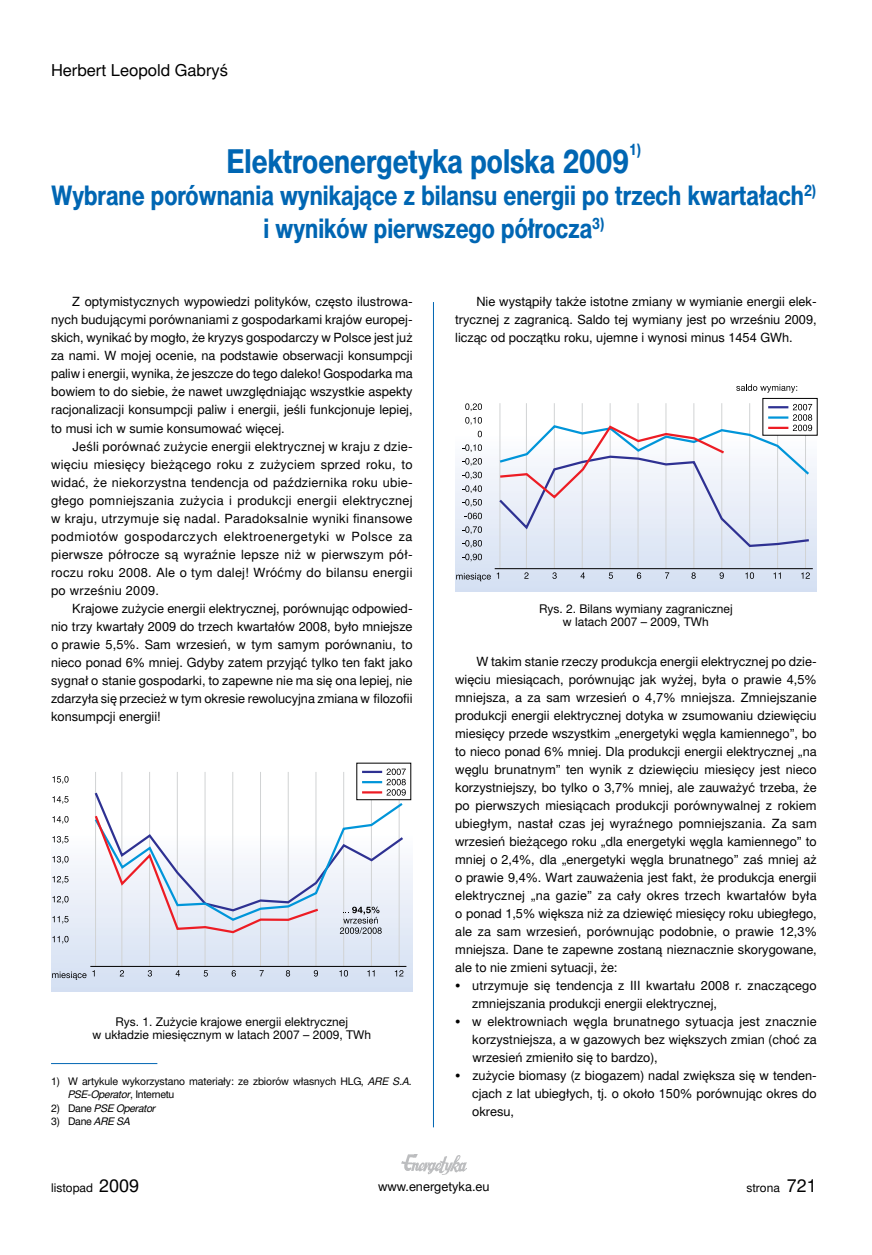
<style>
.page{position:relative;width:872px;height:1255px;background:#fff}
.page>*{position:absolute;margin:0;border:0;box-sizing:border-box;transform-origin:0 0}
.t1{font:700 33px "Switzer Cnd EFN";color:#0066b3}
.t2{font:700 27px/32.4px "Switzer Cnd EFN";color:#0066b3;text-align:center}
.t3{font:16.5px "Switzer EFN";color:#000}
.t4{font:700 15.75px "Switzer Cnd EFN";color:#0066b3}
.t5{font:12.75px/18px "Switzer EFN";color:#000;text-align:justify}
.t6{font:12px/13.5px "Switzer EFN";color:#000;text-align:center}
.t7{font:10.5px/13.5px "Switzer EFN";letter-spacing:-.01em;color:#000}
.t8{font:italic 10.5px "Switzer EFN";letter-spacing:-.03em;color:#000}
.s1{font-style:italic}
.s2{font-style:normal}
.s3{font-size:18px}
</style>
<div class="page">
<img style="left:401px;top:1154px;width:65px;height:20px">
<svg style="left:455px;top:435px;width:361px;height:157px;background:#dce5f3"></svg>
<div style="left:51px;top:834px;width:361px;height:157px;background:linear-gradient(to bottom,#fdfdfe,#d3def1)"></div>
<hr style="left:433px;top:302px;width:1px;height:825px;background:#0066b3">
<hr style="left:51px;top:1063px;width:106px;height:1px;background:#0066b3">
<hr style="left:95px;top:772px;width:1px;height:194px;background:#d1d3d4">
<hr style="left:122px;top:772px;width:1px;height:194px;background:#d1d3d4">
<hr style="left:149px;top:772px;width:1px;height:194px;background:#d1d3d4">
<hr style="left:177px;top:772px;width:1px;height:194px;background:#d1d3d4">
<hr style="left:205px;top:772px;width:1px;height:194px;background:#d1d3d4">
<hr style="left:232px;top:772px;width:1px;height:194px;background:#d1d3d4">
<hr style="left:260px;top:772px;width:1px;height:194px;background:#d1d3d4">
<hr style="left:288px;top:772px;width:1px;height:194px;background:#d1d3d4">
<hr style="left:316px;top:772px;width:1px;height:194px;background:#d1d3d4">
<hr style="left:343px;top:772px;width:1px;height:194px;background:#d1d3d4">
<hr style="left:371px;top:772px;width:1px;height:194px;background:#d1d3d4">
<hr style="left:399px;top:772px;width:1px;height:194px;background:#d1d3d4">
<svg style="left:52px;top:776px;width:17px;height:7px"></svg>
<svg style="left:52px;top:796px;width:17px;height:7px"></svg>
<svg style="left:52px;top:816px;width:17px;height:7px"></svg>
<svg style="left:52px;top:836px;width:17px;height:7px"></svg>
<svg style="left:52px;top:856px;width:17px;height:7px"></svg>
<svg style="left:52px;top:876px;width:17px;height:7px"></svg>
<svg style="left:52px;top:895px;width:17px;height:8px"></svg>
<svg style="left:52px;top:915px;width:17px;height:8px"></svg>
<svg style="left:52px;top:935px;width:17px;height:8px"></svg>
<svg style="left:52px;top:970px;width:43px;height:9px"></svg>
<svg style="left:120px;top:970px;width:4px;height:6px"></svg>
<svg style="left:148px;top:970px;width:4px;height:6px"></svg>
<svg style="left:176px;top:970px;width:4px;height:6px"></svg>
<svg style="left:204px;top:970px;width:4px;height:6px"></svg>
<svg style="left:232px;top:970px;width:4px;height:6px"></svg>
<svg style="left:259px;top:970px;width:5px;height:6px"></svg>
<svg style="left:286px;top:970px;width:4px;height:6px"></svg>
<svg style="left:314px;top:970px;width:4px;height:6px"></svg>
<svg style="left:339px;top:970px;width:9px;height:6px"></svg>
<svg style="left:367px;top:970px;width:7px;height:6px"></svg>
<svg style="left:395px;top:970px;width:8px;height:6px"></svg>
<hr style="left:90px;top:966px;width:316px;height:1px;background:#000">
<svg style="left:93px;top:768px;width:313px;height:166px"></svg>
<hr style="left:362px;top:770px;width:20px;height:3px;background:#2e3192">
<hr style="left:362px;top:781px;width:20px;height:2px;background:#0095d9">
<hr style="left:362px;top:791px;width:20px;height:2px;background:#ed1c24">
<hr style="left:499px;top:403px;width:1px;height:166px;background:#d1d3d4">
<hr style="left:526px;top:403px;width:1px;height:166px;background:#d1d3d4">
<hr style="left:554px;top:403px;width:1px;height:166px;background:#d1d3d4">
<hr style="left:582px;top:403px;width:1px;height:166px;background:#d1d3d4">
<hr style="left:610px;top:403px;width:1px;height:166px;background:#d1d3d4">
<hr style="left:638px;top:403px;width:1px;height:166px;background:#d1d3d4">
<hr style="left:665px;top:403px;width:1px;height:166px;background:#d1d3d4">
<hr style="left:693px;top:403px;width:1px;height:166px;background:#d1d3d4">
<hr style="left:721px;top:403px;width:1px;height:166px;background:#d1d3d4">
<hr style="left:749px;top:403px;width:1px;height:166px;background:#d1d3d4">
<hr style="left:777px;top:403px;width:1px;height:166px;background:#d1d3d4">
<hr style="left:805px;top:403px;width:1px;height:166px;background:#d1d3d4">
<svg style="left:465px;top:403px;width:17px;height:8px"></svg>
<svg style="left:465px;top:417px;width:17px;height:8px"></svg>
<svg style="left:478px;top:431px;width:4px;height:6px"></svg>
<svg style="left:462px;top:444px;width:20px;height:8px"></svg>
<svg style="left:462px;top:458px;width:20px;height:21px"></svg>
<svg style="left:462px;top:485px;width:20px;height:8px"></svg>
<svg style="left:462px;top:499px;width:20px;height:7px"></svg>
<svg style="left:464px;top:512px;width:18px;height:7px"></svg>
<svg style="left:462px;top:526px;width:20px;height:8px"></svg>
<svg style="left:462px;top:540px;width:20px;height:7px"></svg>
<svg style="left:462px;top:553px;width:20px;height:8px"></svg>
<svg style="left:456px;top:573px;width:35px;height:8px"></svg>
<svg style="left:736px;top:384px;width:61px;height:8px"></svg>
<svg style="left:497px;top:572px;width:2px;height:6px"></svg>
<svg style="left:524px;top:572px;width:4px;height:6px"></svg>
<svg style="left:552px;top:572px;width:5px;height:7px"></svg>
<svg style="left:580px;top:572px;width:5px;height:6px"></svg>
<svg style="left:609px;top:572px;width:4px;height:7px"></svg>
<svg style="left:637px;top:572px;width:4px;height:7px"></svg>
<svg style="left:665px;top:572px;width:4px;height:6px"></svg>
<svg style="left:691px;top:572px;width:4px;height:7px"></svg>
<svg style="left:719px;top:572px;width:5px;height:7px"></svg>
<svg style="left:745px;top:572px;width:9px;height:7px"></svg>
<svg style="left:773px;top:572px;width:7px;height:6px"></svg>
<svg style="left:801px;top:572px;width:9px;height:6px"></svg>
<hr style="left:495px;top:568px;width:317px;height:1px;background:#000">
<div style="left:763px;top:398px;width:54px;height:37px;background:#fff"></div>
<div style="left:762px;top:398px;width:55px;height:37px;border:1px solid #000"></div>
<svg style="left:497px;top:404px;width:315px;height:144px"></svg>
<hr style="left:768px;top:406px;width:20px;height:2px;background:#2e3192">
<hr style="left:768px;top:416px;width:20px;height:2px;background:#0095d9">
<hr style="left:768px;top:427px;width:20px;height:2px;background:#ed1c24">
<p class="t3" style="left:51px;top:60px;width:179px">Herbert Leopold Gabryś</p>
<h1 class="t1" style="left:227px;top:142px;width:404px">Elektroenergetyka polska 2009</h1>
<p class="t4" style="left:629px;top:140px;width:14px">1)</p>
<h2 class="t2" style="left:52px;top:179px;width:766px">Wybrane porównania wynikające z bilansu energii po trzech kwartałach<sup>2) </sup>i wyników pierwszego półrocza<sup>3)</sup></h2>
<p class="t5" style="left:51px;top:293px;width:363px;text-indent:21px">Z optymistycznych wypowiedzi polityków, często ilustrowa&shy;nych budującymi porównaniami z gospodarkami krajów europej&shy;skich, wynikać by mogło, że kryzys gospodarczy w Polsce jest już za nami. W mojej ocenie, na podstawie obserwacji konsumpcji paliw i energii, wynika, że jeszcze do tego daleko! Gospodarka ma bowiem to do siebie, że nawet uwzględniając wszystkie aspekty racjonalizacji konsumpcji paliw i energii, jeśli funkcjonuje lepiej, to musi ich w sumie konsumować więcej.</p>
<p class="t5" style="left:51px;top:437px;width:363px;text-indent:21px">Jeśli porównać zużycie energii elektrycznej w kraju z dzie&shy;więciu miesięcy bieżącego roku z zużyciem sprzed roku, to widać, że niekorzystna tendencja od października roku ubie&shy;głego pomniejszania zużycia i produkcji energii elektrycznej w kraju, utrzymuje się nadal. Paradoksalnie wyniki finansowe podmiotów gospodarczych elektroenergetyki w Polsce za pierwsze półrocze są wyraźnie lepsze niż w pierwszym pół&shy;roczu roku 2008. Ale o tym dalej! Wróćmy do bilansu energii po wrześniu 2009.</p>
<p class="t5" style="left:51px;top:599px;width:363px;text-indent:21px">Krajowe zużycie energii elektrycznej, porównując odpowied&shy;nio trzy kwartały 2009 do trzech kwartałów 2008, było mniejsze o prawie 5,5%. Sam wrzesień, w tym samym porównaniu, to nieco ponad 6% mniej. Gdyby zatem przyjąć tylko ten fakt jako sygnał o stanie gospodarki, to zapewne nie ma się ona lepiej, nie zdarzyła się przecież w tym okresie rewolucyjna zmiana w filozofii konsumpcji energii!</p>
<p class="t6" style="left:92px;top:1014px;width:280px">Rys. 1. Zużycie krajowe energii elektrycznej<br>w układzie miesięcznym w latach 2007 – 2009, TWh</p>
<p class="t7" style="left:68px;top:1074px;width:346px;text-indent:-17px">1) W artykule wykorzystano materiały: ze zbiorów własnych HLG, <span class="s1">ARE S.A.<br>PSE-Operator</span>, Internetu</p>
<p class="t8" style="left:51px;top:1101px;width:106px"><span class="s2">2) Dane</span> PSE Operator</p>
<p class="t7" style="left:51px;top:1114px;width:81px">3) Dane <span class="s1">ARE SA</span></p>
<p class="t5" style="left:455px;top:293px;width:363px;text-indent:21px">Nie wystąpiły także istotne zmiany w wymianie energii elek&shy;trycznej z zagranicą. Saldo tej wymiany jest po wrześniu 2009, licząc od początku roku, ujemne i wynosi minus 1454 GWh.</p>
<p class="t6" style="left:539px;top:601px;width:195px">Rys. 2. Bilans wymiany zagranicznej w latach 2007 – 2009, TWh</p>
<p class="t5" style="left:455px;top:652px;width:363px;text-indent:21px">W takim stanie rzeczy produkcja energii elektrycznej po dzie&shy;więciu miesiącach, porównując jak wyżej, była o prawie 4,5% mniejsza, a za sam wrzesień o 4,7% mniejsza. Zmniejszanie produkcji energii elektrycznej dotyka w zsumowaniu dziewięciu miesięcy przede wszystkim „energetyki węgla kamiennego”, bo to nieco ponad 6% mniej. Dla produkcji energii elektrycznej „na węglu brunatnym” ten wynik z dziewięciu miesięcy jest nieco korzystniejszy, bo tylko o 3,7% mniej, ale zauważyć trzeba, że po pierwszych miesiącach produkcji porównywalnej z rokiem ubiegłym, nastał czas jej wyraźnego pomniejszania. Za sam wrzesień bieżącego roku „dla energetyki węgla kamiennego” to mniej o 2,4%, dla „energetyki węgla brunatnego” zaś mniej aż o prawie 9,4%. Wart zauważenia jest fakt, że produkcja energii elektrycznej „na gazie” za cały okres trzech kwartałów była o ponad 1,5% większa niż za dziewięć miesięcy roku ubiegłego, ale za sam wrzesień, porównując podobnie, o prawie 12,3% mniejsza. Dane te zapewne zostaną nieznacznie skorygowane, ale to nie zmieni sytuacji, że:</p>
<p class="t5" style="left:472px;top:976px;width:346px;text-indent:-17px">• utrzymuje się tendencja z III kwartału 2008 r. znaczącego zmniejszania produkcji energii elektrycznej,</p>
<p class="t5" style="left:472px;top:1012px;width:346px;text-indent:-17px">• w elektrowniach węgla brunatnego sytuacja jest znacznie korzystniejsza, a w gazowych bez większych zmian (choć za wrzesień zmieniło się to bardzo),</p>
<p class="t5" style="left:472px;top:1066px;width:346px;text-indent:-17px">• zużycie biomasy (z biogazem) nadal zwiększa się w tenden&shy;cjach z lat ubiegłych, tj. o około 150% porównując okres do okresu,</p>
<p class="t6" style="left:51px;top:1180px;width:90px">listopad <span class="s3">2009</span></p>
<p class="t5" style="left:378px;top:1176px;width:113px">www.energetyka.eu</p>
<p class="t6" style="left:746px;top:1180px;width:72px">strona <span class="s3">721</span></p>
</div>
